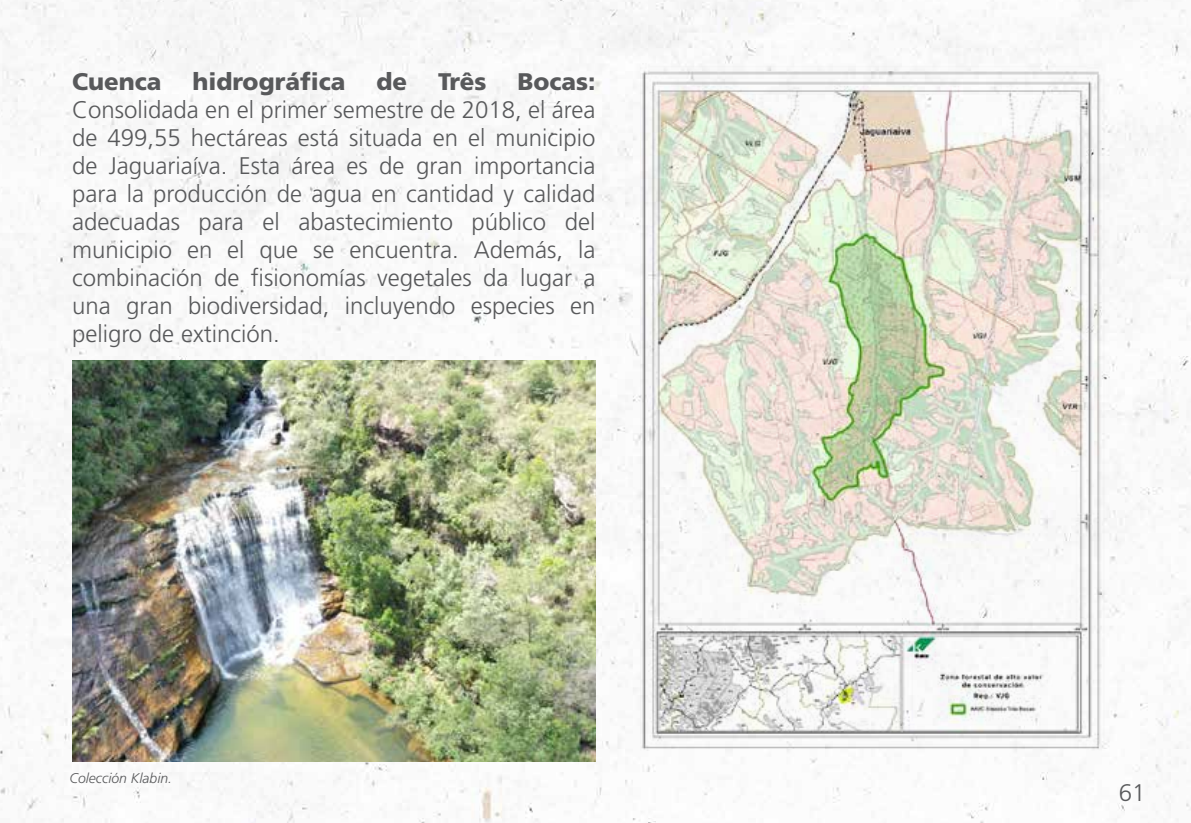
<style>
.page{position:relative;width:1191px;height:823px;background:#fff}
.page>*{position:absolute;margin:0;border:0;box-sizing:border-box;transform-origin:0 0}
.t1{font:300 24px/28px "Frutiger LT Std";color:#58595b;text-align:justify}
.t2{font:900 24px "Frutiger LT Std";color:#58595b}
.t3{font:italic 300 14px "Frutiger LT Std";color:#58595b}
</style>
<div class="page">
<img style="left:0;top:0;width:1191px;height:822px">
<img style="left:640px;top:63px;width:465px;height:687px">
<img style="left:72px;top:360px;width:523px;height:401px">
<p class="t2" style="left:72px;top:67px;width:91px">Cuenca</p>
<p class="t2" style="left:192px;top:67px;width:154px">hidrográfica</p>
<p class="t2" style="left:376px;top:67px;width:32px">de</p>
<p class="t2" style="left:438px;top:67px;width:50px">Três</p>
<p class="t2" style="left:517px;top:67px;width:80px">Bocas:</p>
<p class="t1" style="left:72px;top:96px;width:525px">Consolidada en el primer semestre de 2018, el área de 499,55 hectáreas está situada en el municipio de Jaguariaíva. Esta área es de gran importancia para la producción de agua en cantidad y calidad adecuadas para el abastecimiento público del municipio en el que se encuentra. Además, la combinación de fisionomías vegetales da lugar a una gran biodiversidad, incluyendo especies en peligro de extinción.</p>
<p class="t3" style="left:69px;top:770px;width:104px">Colección Klabin.</p>
<p class="t1" style="left:1119px;top:778px;width:28px">61</p>
</div>
